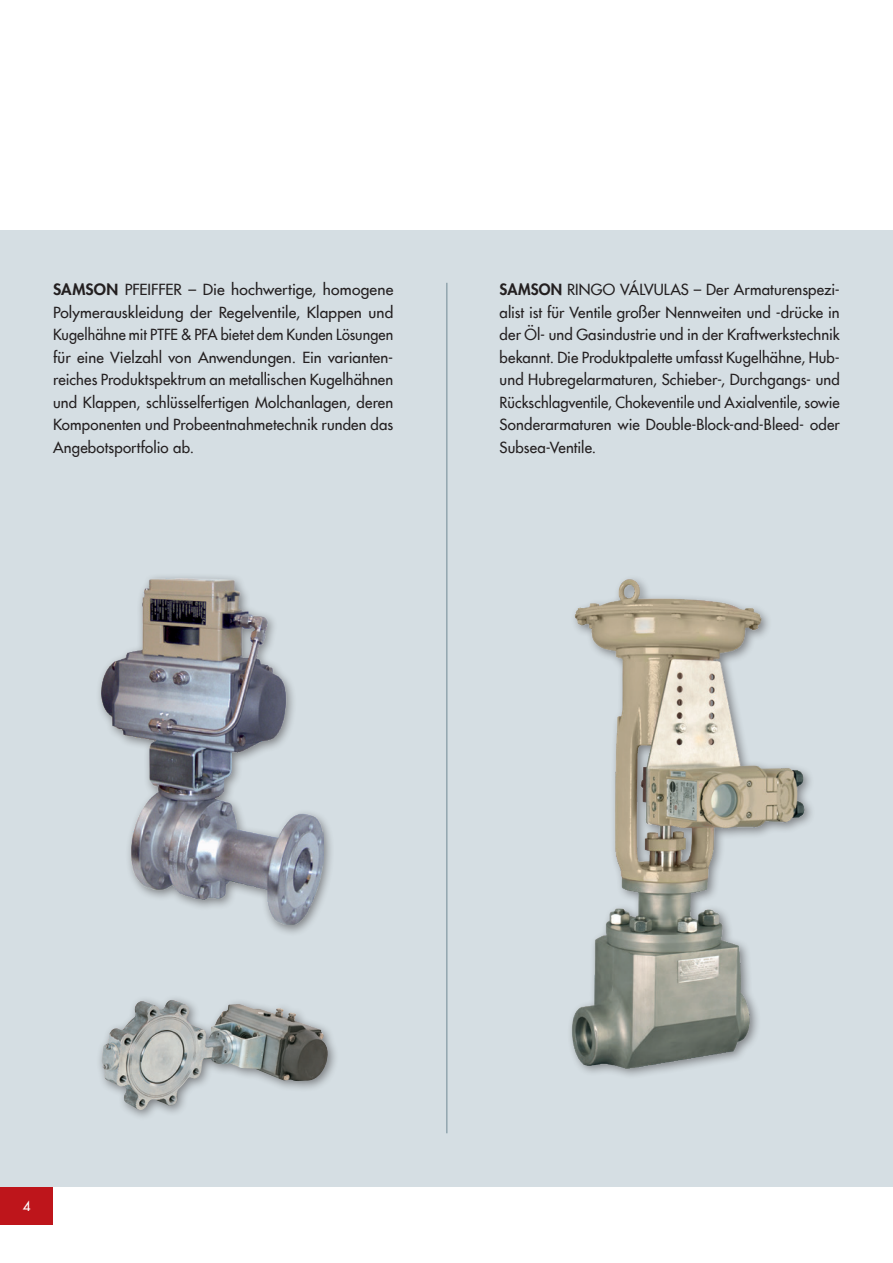
<style>
.page{position:relative;width:893px;height:1263px;background:#fff}
.page>*{position:absolute;margin:0;border:0;box-sizing:border-box;transform-origin:0 0}
.t1{font:500 15px/22.5px "Futura Com";letter-spacing:.01em;color:#231f20;text-align:justify}
.t2{font:500 15px/22.5px "Futura Com";letter-spacing:.01em;color:#231f20;text-align:justify;scale:1.04 1}
.t3{font:500 13.5px "Futura Com";color:#fff}
.s1{font-weight:800}
</style>
<div class="page">
<div style="left:0;top:1186px;width:53px;height:39px;background:#be151b"></div>
<div style="left:0;top:230px;width:893px;height:956px;background:#d5dee3"></div>
<hr style="left:446px;top:283px;width:1px;height:850px;background:#708995">
<img style="left:570px;top:578px;width:239px;height:498px">
<div style="left:96px;top:573px;width:239px;height:364px;background:#231f20;opacity:.5"></div>
<img style="left:102px;top:579px;width:221px;height:346px">
<img style="left:101px;top:1000px;width:228px;height:111px">
<p class="t2" style="left:53px;top:278px;width:329px"><span class="s1">SAMSON</span> PFEIFFER – Die hochwertige, homogene Polymerauskleidung der Regelventile, Klappen und Kugelhähne mit PTFE &amp; PFA bietet dem Kunden Lösungen für eine Vielzahl von Anwendungen. Ein varianten&shy;reiches Produktspektrum an metallischen Kugelhähnen und Klappen, schlüsselfertigen Molchanlagen, deren Komponenten und Probeentnahmetechnik runden das Angebotsportfolio ab.</p>
<p class="t1" style="left:500px;top:278px;width:342px"><span class="s1">SAMSON</span> RINGO VÁLVULAS – Der Armaturenspezi&shy;alist ist für Ventile großer Nennweiten und -drücke in der Öl- und Gasindustrie und in der Kraftwerkstechnik bekannt. Die Produktpalette umfasst Kugelhähne, Hub&shy;und Hubregelarmaturen, Schieber-, Durchgangs- und Rückschlagventile, Chokeventile und Axialventile, sowie Sonderarmaturen wie Double-Block--and-Bleed- oder Subsea-Ventile.</p>
<p class="t3" style="left:23px;top:1196px;width:9px">4</p>
</div>
